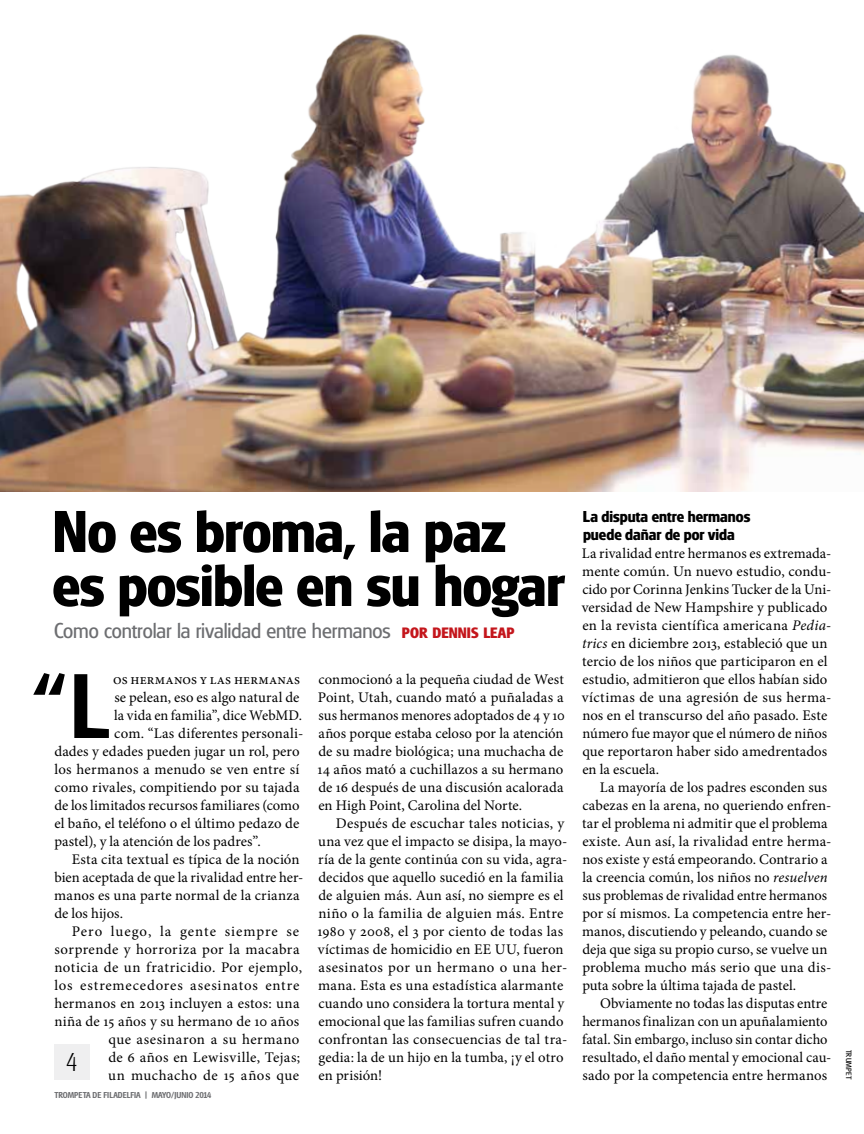
<style>
.page{position:relative;width:864px;height:1134px;background:#fff}
.page>*{position:absolute;margin:0;border:0;box-sizing:border-box;transform-origin:0 0}
.t1{font:500 95.7px "Glasgow Pro";color:#000}
.t2{font:700 61.5px/54px "Glasgow Pro";letter-spacing:-.01em;color:#000}
.t3{font:300 27px "Glasgow Pro";color:#000}
.t4{font:22.5px "Glasgow Pro";color:#6d6e71}
.t5{font:700 16.5px/18px "Glasgow Pro";color:#000}
.t6{font:14.7px/18px "Minion Pro";letter-spacing:.005em;color:#000}
.t7{font:500 9px "Glasgow Pro";color:#6d6e71}
.t8{font:8.1px "Glasgow Pro";letter-spacing:.025em;color:#000;scale:1.04 1}
.s1{font-weight:700;font-size:15.75px;color:#c4161c}
.s2{font-style:italic}
</style>
<div class="page">
<div style="left:54px;top:1044px;width:36px;height:36px;background:#efeff0"></div>
<img style="left:0;top:34px;width:864px;height:458px">
<h2 class="t2" style="left:52px;top:505px;width:514px">No es broma, la paz es posible en su hogar</h2>
<h3 class="t4" style="left:54px;top:617px;width:462px">Como controlar la rivalidad entre hermanos <span class="s1">POR DENNIS LEAP</span></h3>
<h1 class="t1" style="left:35px;top:650px;width:76px">“L</h1>
<p class="t6" style="left:113px;top:670px;width:189px">os hermanos y las hermanas</p>
<p class="t6" style="left:114px;top:688px;width:186px">se pelean, eso es algo natural de</p>
<p class="t6" style="left:114px;top:706px;width:189px">la vida en familia”, dice WebMD.</p>
<p class="t6" style="left:114px;top:724px;width:191px">com. “Las diferentes personali-</p>
<p class="t6" style="left:54px;top:742px;width:247px">dades y edades pueden jugar un rol, pero</p>
<p class="t6" style="left:54px;top:760px;width:247px">los hermanos a menudo se ven entre sí</p>
<p class="t6" style="left:54px;top:778px;width:247px">como rivales, compitiendo por su tajada</p>
<p class="t6" style="left:54px;top:796px;width:247px">de los limitados recursos familiares (como</p>
<p class="t6" style="left:54px;top:814px;width:246px">el baño, el teléfono o el último pedazo de</p>
<p class="t6" style="left:54px;top:832px;width:208px">pastel), y la atención de los padres”.</p>
<p class="t6" style="left:72px;top:850px;width:229px">Esta cita textual es típica de la noción</p>
<p class="t6" style="left:55px;top:868px;width:250px">bien aceptada de que la rivalidad entre her-</p>
<p class="t6" style="left:54px;top:886px;width:247px">manos es una parte normal de la crianza</p>
<p class="t6" style="left:54px;top:904px;width:70px">de los hijos.</p>
<p class="t6" style="left:72px;top:922px;width:229px">Pero luego, la gente siempre se</p>
<p class="t6" style="left:55px;top:940px;width:247px">sorprende y horroriza por la macabra</p>
<p class="t6" style="left:54px;top:958px;width:249px">noticia de un fratricidio. Por ejemplo,</p>
<p class="t6" style="left:54px;top:976px;width:246px">los estremecedores asesinatos entre</p>
<p class="t6" style="left:54px;top:994px;width:247px">hermanos en 2013 incluyen a estos: una</p>
<p class="t6" style="left:54px;top:1012px;width:246px">niña de 15 años y su hermano de 10 años</p>
<p class="t6" style="left:108px;top:1030px;width:193px">que asesinaron a su hermano</p>
<p class="t6" style="left:108px;top:1048px;width:193px">de 6 años en Lewisville, Tejas;</p>
<p class="t6" style="left:108px;top:1066px;width:193px">un muchacho de 15 años que</p>
<h3 class="t3" style="left:66px;top:1047px;width:12px">4</h3>
<p class="t7" style="left:54px;top:1090px;width:158px">TROMPETA DE FILADELFIA | MAYO/JUNIO 2014</p>
<p class="t6" style="left:317px;top:670px;width:249px;text-align:justify">conmocionó a la pequeña ciudad de West Point, Utah, cuando mató a puñaladas a sus hermanos menores adoptados de 4 y 10 años porque estaba celoso por la atención de su madre biológica; una muchacha de 14 años mató a cuchillazos a su hermano de 16 después de una discusión acalorada en High Point, Carolina del Norte.</p>
<p class="t6" style="left:317px;top:814px;width:252px;text-indent:18px">Después de escuchar tales noticias, y una vez que el impacto se disipa, la mayo&shy;ría de la gente continúa con su vida, agra&shy;decidos que aquello sucedió en la familia de alguien más. Aun así, no siempre es el niño o la familia de alguien más. Entre 1980 y 2008, el 3 por ciento de todas las víctimas de homicidio en EE UU, fueron asesinatos por un hermano o una her&shy;mana. Esta es una estadística alarmante cuando uno considera la tortura mental y emocional que las familias sufren cuando confrontan las consecuencias de tal tra&shy;gedia: la de un hijo en la tumba, ¡y el otro en prisión!</p>
<p class="t5" style="left:583px;top:508px;width:169px">La disputa entre hermanos puede dañar de por vida</p>
<p class="t6" style="left:582px;top:544px;width:251px">La rivalidad entre hermanos es extremada&shy;mente común. Un nuevo estudio, condu&shy;cido por Corinna Jenkins Tucker de la Uni&shy;versidad de New Hampshire y publicado en la revista científica americana <span class="s2">Pedia&shy;trics</span> en diciembre 2013, estableció que un tercio de los niños que participaron en el estudio, admitieron que ellos habían sido víctimas de una agresión de sus herma&shy;nos en el transcurso del año pasado. Este número fue mayor que el número de niños que reportaron haber sido amedrentados en la escuela.</p>
<p class="t6" style="left:582px;top:778px;width:251px;text-indent:18px">La mayoría de los padres esconden sus cabezas en la arena, no queriendo enfren&shy;tar el problema ni admitir que el problema existe. Aun así, la rivalidad entre herma&shy;nos existe y está empeorando. Contrario a la creencia común, los niños no <span class="s2">resuelven </span>sus problemas de rivalidad entre hermanos por sí mismos. La competencia entre her&shy;manos, discutiendo y peleando, cuando se deja que siga su propio curso, se vuelve un problema mucho más serio que una dis&shy;puta sobre la última tajada de pastel.</p>
<p class="t6" style="left:582px;top:994px;width:251px;text-indent:18px">Obviamente no todas las disputas entre hermanos finalizan con un apuñalamiento fatal. Sin embargo, incluso sin contar dicho resultado, el daño mental y emocional cau&shy;sado por la competencia entre hermanos</p>
<p class="t8" style="left:853px;top:1050px;width:30px;rotate:90deg">trumpet</p>
</div>
